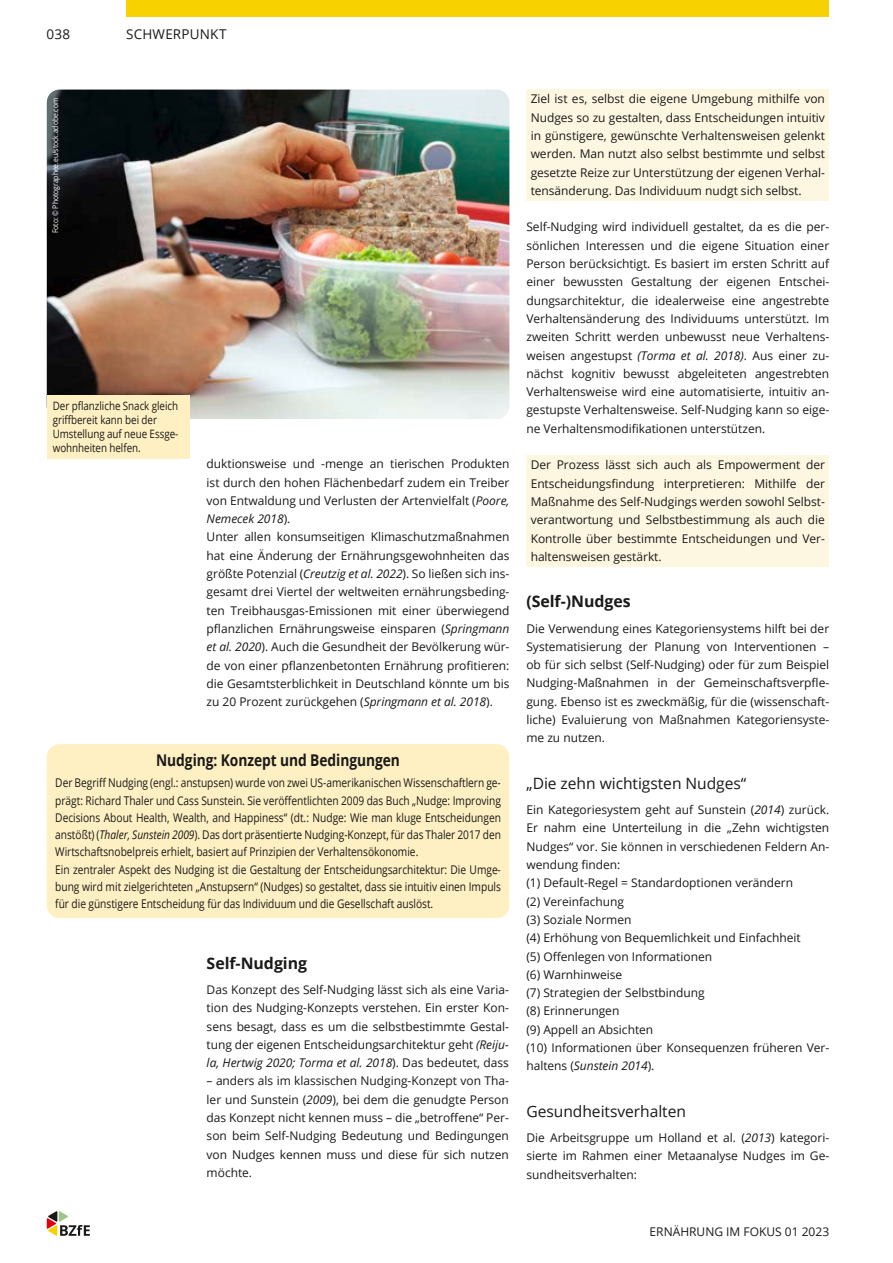
<style>
.page{position:relative;width:893px;height:1263px;background:#fff}
.page>*{position:absolute;margin:0;border:0;box-sizing:border-box;transform-origin:0 0}
.t1{font:700 16.2px "Open Sans";letter-spacing:-.005em;color:#1a1918;scale:.85 1}
.t2{font:700 15.9px "Open Sans";letter-spacing:-.005em;color:#1a1918}
.t3{font:15.6px "Open Sans";letter-spacing:-.005em;color:#1a1918}
.t4{font:13.5px "Open Sans";letter-spacing:.015em;color:#1a1918}
.t5{font:12px/18.3px "Open Sans";letter-spacing:-.005em;color:#1a1918;text-align:justify}
.t6{font:12px/17.2px "Open Sans";letter-spacing:-.005em;color:#1a1918;scale:.85 1}
.t7{font:11.55px/13.8px "Open Sans";letter-spacing:-.005em;color:#1a1918;scale:.85 1}
.t8{font:7.8px "Open Sans";letter-spacing:-.005em;color:#fff;scale:.87 1}
.s1{font-style:italic}
</style>
<div class="page">
<img style="left:47px;top:90px;width:462px;height:329px">
<div style="left:47px;top:395px;width:143px;height:63px;background:#fef0c2"></div>
<div style="left:127px;top:0;width:702px;height:17px;background:#f7d100"></div>
<svg style="left:47px;top:1211px;width:43px;height:25px"></svg>
<div style="left:526px;top:90px;width:303px;height:111px;background:#fdf7e2"></div>
<div style="left:526px;top:455px;width:303px;height:111px;background:#fdf7e2"></div>
<div style="left:47px;top:744px;width:462px;height:174px;background:#fef0c2;border-radius:13px"></div>
<p class="t4" style="left:47px;top:25px;width:25px">038</p>
<p class="t4" style="left:126px;top:25px;width:102px">SCHWERPUNKT</p>
<p class="t8" style="left:50px;top:233px;width:157px;rotate:-90deg">Foto: © Photographee.eu/stock.adobe.com</p>
<p class="t7" style="left:53px;top:399px;width:149px">Der pflanzliche Snack gleich griffbereit kann bei der<br>Umstellung auf neue Essge&shy;wohnheiten helfen.</p>
<p class="t5" style="left:207px;top:454px;width:304px;text-align:left">duktionsweise und -menge an tierischen Produkten ist durch den hohen Flächenbedarf zudem ein Treiber von Entwaldung und Verlusten der Artenvielfalt (<span class="s1">Poore, Nemecek 2018</span>).<br>Unter allen konsumseitigen Klimaschutzmaßnahmen hat eine Änderung der Ernährungsgewohnheiten das größte Potenzial (<span class="s1">Creutzig et al. 2022</span>). So ließen sich ins&shy;gesamt drei Viertel der weltweiten ernährungsbeding&shy;ten Treibhausgas-Emissionen mit einer überwiegend pflanzlichen Ernährungsweise einsparen (<span class="s1">Springmann et al. 2020</span>). Auch die Gesundheit der Bevölkerung wür&shy;de von einer pflanzenbetonten Ernährung profitieren: die Gesamtsterblichkeit in Deutschland könnte um bis zu 20 Prozent zurückgehen (<span class="s1">Springmann et al. 2018</span>).</p>
<h1 class="t1" style="left:156px;top:749px;width:288px">Nudging: Konzept und Bedingungen</h1>
<p class="t6" style="left:55px;top:774px;width:526px">Der Begriff Nudging (engl.: anstupsen) wurde von zwei US-amerikanischen Wissenschaftlern ge&shy;prägt: Richard Thaler und Cass Sunstein. Sie veröffentlichten 2009 das Buch „Nudge: Improving Decisions About Health, Wealth, and Happiness“ (dt.: Nudge: Wie man kluge Entscheidungen anstößt) (<span class="s1">Thaler, Sunstein 2009</span>). Das dort präsentierte Nudging-Konzept, für das Thaler 2017 den Wirtschaftsnobelpreis erhielt, basiert auf Prinzipien der Verhaltensökonomie.<br>Ein zentraler Aspekt des Nudging ist die Gestaltung der Entscheidungsarchitektur: Die Umge&shy;bung wird mit zielgerichteten „Anstupsern“ (Nudges) so gestaltet, dass sie intuitiv einen Impuls für die günstigere Entscheidung für das Individuum und die Gesellschaft auslöst.</p>
<h2 class="t2" style="left:207px;top:952px;width:102px">Self-Nudging</h2>
<p class="t5" style="left:207px;top:980px;width:304px">Das Konzept des Self-Nudging lässt sich als eine Varia&shy;tion des Nudging-Konzepts verstehen. Ein erster Kon&shy;sens besagt, dass es um die selbstbestimmte Gestal&shy;tung der eigenen Entscheidungsarchitektur geht <span class="s1">(Reiju&shy;la, Hertwig 2020; Torma et al. 2018</span>). Das bedeutet, dass</p>
<p class="t5" style="left:207px;top:1072px;width:304px">– anders als im klassischen Nudging-Konzept von Tha&shy;ler und Sunstein (<span class="s1">2009</span>), bei dem die genudgte Person das Konzept nicht kennen muss – die „betroffene“ Per&shy;son beim Self-Nudging Bedeutung und Bedingungen von Nudges kennen muss und diese für sich nutzen möchte.</p>
<p class="t5" style="left:531px;top:89px;width:296px">Ziel ist es, selbst die eigene Umgebung mithilfe von Nudges so zu gestalten, dass Entscheidungen intuitiv in günstigere, gewünschte Verhaltensweisen gelenkt werden. Man nutzt also selbst bestimmte und selbst gesetzte Reize zur Unterstützung der eigenen Verhal&shy;tensänderung. Das Individuum nudgt sich selbst.</p>
<p class="t5" style="left:526px;top:218px;width:304px">Self-Nudging wird individuell gestaltet, da es die per&shy;sönlichen Interessen und die eigene Situation einer Person berücksichtigt. Es basiert im ersten Schritt auf einer bewussten Gestaltung der eigenen Entschei&shy;dungsarchitektur, die idealerweise eine angestrebte Verhaltensänderung des Individuums unterstützt. Im zweiten Schritt werden unbewusst neue Verhaltens&shy;weisen angestupst <span class="s1">(Torma et al. 2018)</span>. Aus einer zu&shy;nächst kognitiv bewusst abgeleiteten angestrebten Verhaltensweise wird eine automatisierte, intuitiv an&shy;gestupste Verhaltensweise. Self-Nudging kann so eige&shy;ne Verhaltensmodifikationen unterstützen.</p>
<p class="t5" style="left:531px;top:455px;width:296px">Der Prozess lässt sich auch als Empowerment der Entscheidungsfindung interpretieren: Mithilfe der Maßnahme des Self-Nudgings werden sowohl Selbst&shy;verantwortung und Selbstbestimmung als auch die Kontrolle über bestimmte Entscheidungen und Ver&shy;haltensweisen gestärkt.</p>
<h2 class="t2" style="left:526px;top:590px;width:106px">(Self-)Nudges</h2>
<p class="t5" style="left:526px;top:619px;width:304px">Die Verwendung eines Kategoriensystems hilft bei der Systematisierung der Planung von Interventionen – ob für sich selbst (Self-Nudging) oder für zum Beispiel Nudging-Maßnahmen in der Gemeinschaftsverpfle&shy;gung. Ebenso ist es zweckmäßig, für die (wissenschaft&shy;liche) Evaluierung von Maßnahmen Kategoriensyste&shy;me zu nutzen.</p>
<h3 class="t3" style="left:526px;top:773px;width:221px">„Die zehn wichtigsten Nudges“</h3>
<p class="t5" style="left:526px;top:800px;width:304px;text-align:left">Ein Kategoriesystem geht auf Sunstein (<span class="s1">2014</span>) zurück.<br>Er nahm eine Unterteilung in die „Zehn wichtigsten Nudges“ vor. Sie können in verschiedenen Feldern An&shy;wendung finden:<br>(1) Default-Regel = Standardoptionen verändern<br>(2) Vereinfachung<br>(3) Soziale Normen<br>(4) Erhöhung von Bequemlichkeit und Einfachheit<br>(5) Offenlegen von Informationen<br>(6) Warnhinweise<br>(7) Strategien der Selbstbindung<br>(8) Erinnerungen<br>(9) Appell an Absichten<br>(10) Informationen über Konsequenzen früheren Ver&shy;haltens (<span class="s1">Sunstein 2014</span>).</p>
<h3 class="t3" style="left:526px;top:1100px;width:161px">Gesundheitsverhalten</h3>
<p class="t5" style="left:526px;top:1128px;width:304px">Die Arbeitsgruppe um Holland et al. (<span class="s1">2013</span>) kategori&shy;sierte im Rahmen einer Metaanalyse Nudges im Ge&shy;sundheitsverhalten:</p>
<p class="t5" style="left:650px;top:1222px;width:181px">ERNÄHRUNG IM FOKUS 01 2023</p>
</div>
